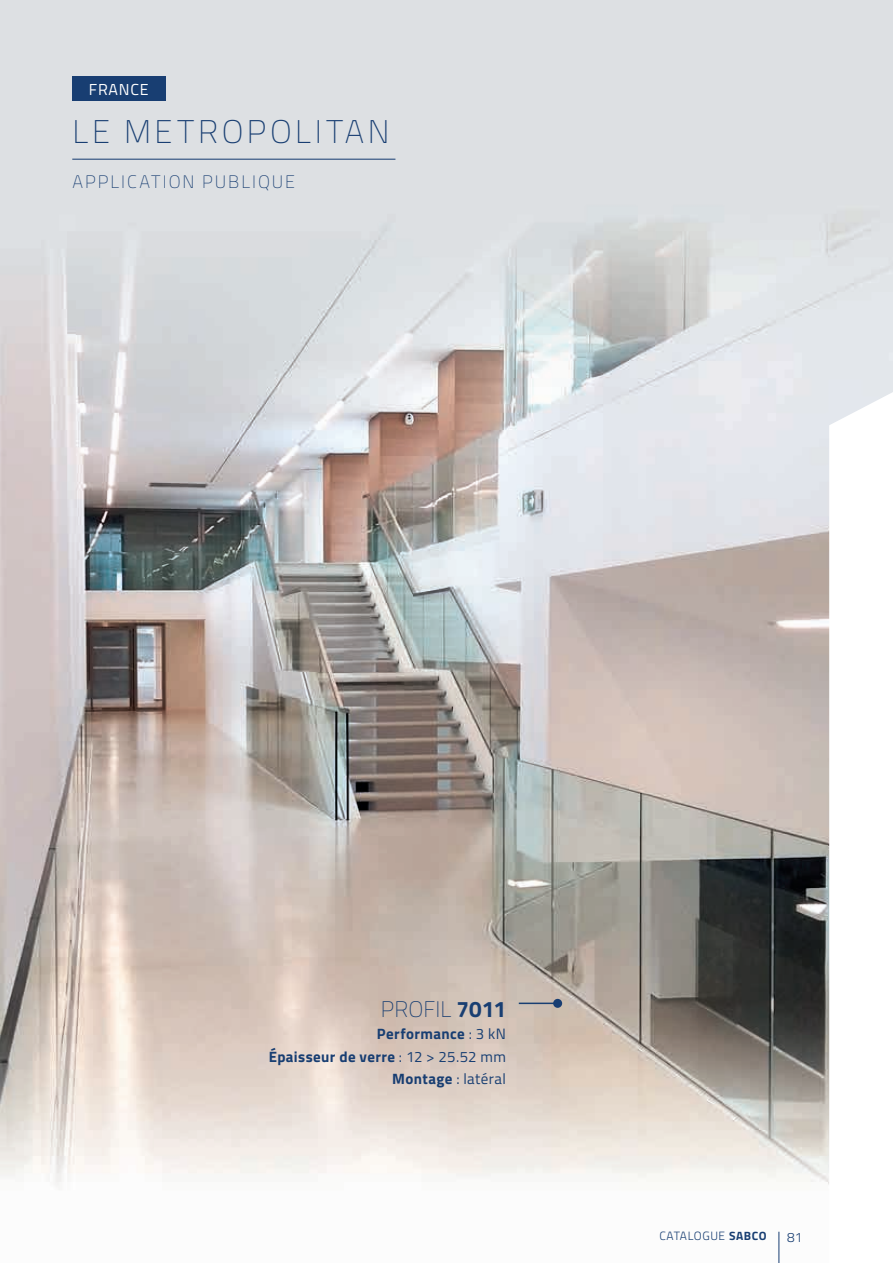
<style>
.page{position:relative;width:893px;height:1263px;background:#fff}
.page>*{position:absolute;margin:0;border:0;box-sizing:border-box;transform-origin:0 0}
.t1{font:200 32.7px "Titillium Web";letter-spacing:.115em;color:#183e72}
.t2{font:200 22.5px "Titillium Web";letter-spacing:.005em;color:#183e72}
.t3{font:200 18px "Titillium Web";letter-spacing:.105em;color:#183e72}
.t4{font:15.9px "Titillium Web";letter-spacing:.05em;color:#fff}
.t5{font:700 15px/22.2px "Titillium Web";letter-spacing:.025em;color:#183e72;text-align:right}
.t6{font:300 13.5px "Titillium Web";color:#183e72}
.t7{font:300 12px "Titillium Web";letter-spacing:.05em;color:#183e72}
.s1{font-weight:700}
.s2{font-weight:400}
</style>
<div class="page">
<img style="left:0;top:0;width:893px;height:1263px">
<hr style="left:72px;top:159px;width:323px;height:1px;background:#183e72">
<div style="left:72px;top:77px;width:93px;height:24px;background:#183e72"></div>
<hr style="left:519px;top:1002px;width:39px;height:2px;background:#183e72">
<div style="left:553px;top:999px;width:9px;height:9px;background:#183e72;border-radius:50%"></div>
<hr style="left:778px;top:1232px;width:1px;height:31px;background:#183e72">
<svg style="left:829px;top:392px;width:64px;height:871px"></svg>
<p class="t4" style="left:89px;top:78px;width:61px">FRANCE</p>
<h1 class="t1" style="left:72px;top:108px;width:319px">LE METROPOLITAN</h1>
<p class="t3" style="left:72px;top:169px;width:224px">APPLICATION PUBLIQUE</p>
<h2 class="t2" style="left:381px;top:993px;width:127px">PROFIL <span class="s1">7011</span></h2>
<p class="t5" style="left:269px;top:1022px;width:239px">Performance <span class="s2">: 3 kN<br></span>Épaisseur de verre <span class="s2">: 12 &gt; 25.52 mm<br></span>Montage <span class="s2">: latéral</span></p>
<p class="t7" style="left:659px;top:1227px;width:109px">CATALOGUE <span class="s1">SABCO</span></p>
<p class="t6" style="left:787px;top:1227px;width:17px">81</p>
</div>
